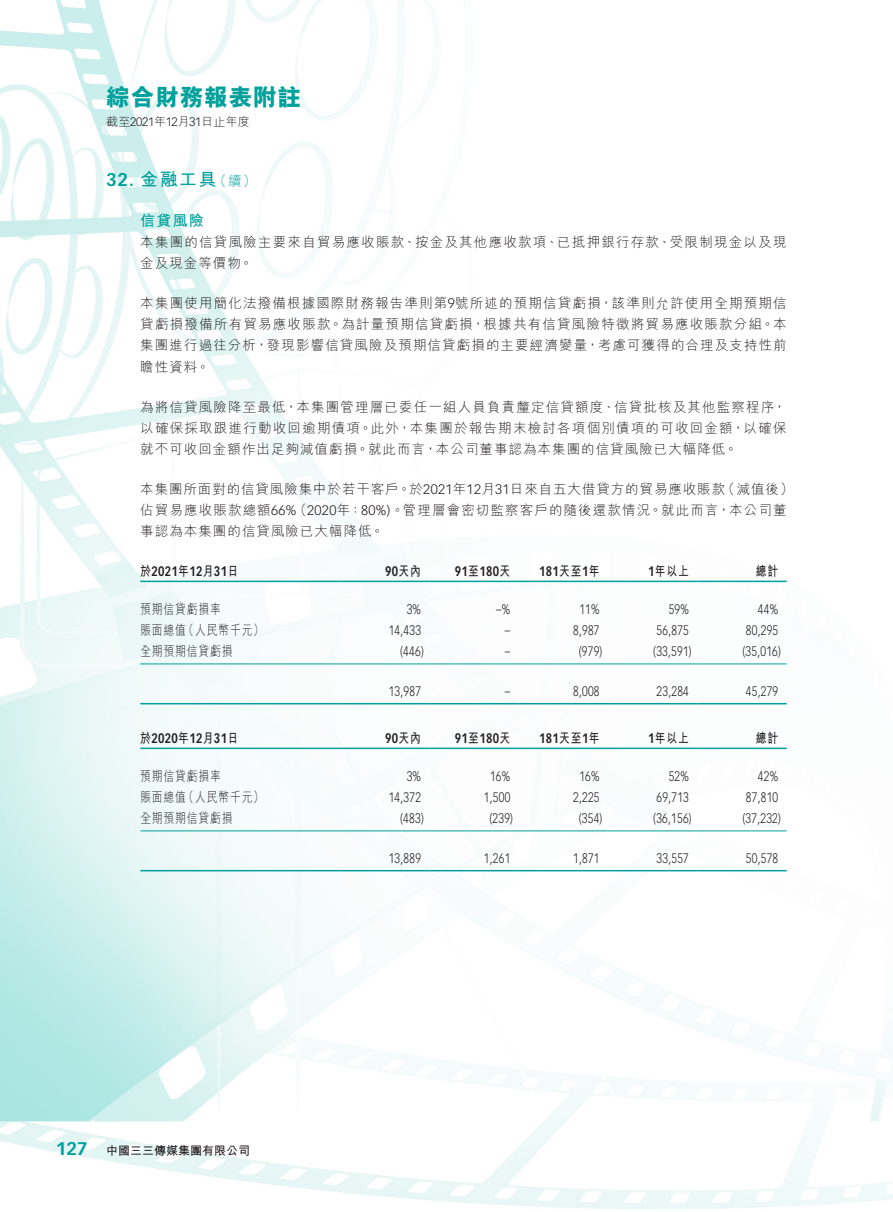
<style>
.page{position:relative;width:893px;height:1212px;background:#fff}
.page>*{position:absolute;margin:0;border:0;box-sizing:border-box;transform-origin:0 0}
.t1{font:800 24px "M Hei HK";letter-spacing:.02em;color:#00a19c}
.t2{font:700 18px "M Hei HK";color:#00a19c}
.t3{font:700 15px "M Hei HK";color:#00a19c}
.t4{font:300 13.5px/21px "M Hei HK";letter-spacing:.075em;color:#231f20}
.t5{font:300 13.5px "Vectora LT Std";letter-spacing:.025em;color:#231f20;scale:.8 1}
.t6{font:700 13.5px "Vectora LT Std";letter-spacing:.03em;color:#231f20;scale:.8 1}
.t7{font:300 13.5px "M Hei HK";letter-spacing:.075em;color:#231f20;scale:.8 1}
.t8{font:700 13.5px "M Hei HK";letter-spacing:.08em;color:#231f20;scale:.8 1}
.t9{font:300 12px "M Hei HK";letter-spacing:.025em;color:#231f20}
.t10{font:700 12px "M Hei HK";color:#231f20}
.s1{font-family:"Vectora LT Std"}
.s2{font-weight:300;font-size:13.5px}
.s3{font-family:"M Hei HK"}
.s4{font-family:"Vectora LT Std";font-size:18px;color:#00a19c}
</style>
<div class="page">
<img style="left:0;top:0;width:893px;height:1209px">
<hr style="left:140px;top:581px;width:200px;height:1px;background:#00a19c">
<hr style="left:340px;top:581px;width:89px;height:1px;background:#00a19c">
<hr style="left:429px;top:581px;width:90px;height:1px;background:#00a19c">
<hr style="left:519px;top:581px;width:89px;height:1px;background:#00a19c">
<hr style="left:608px;top:581px;width:89px;height:1px;background:#00a19c">
<hr style="left:697px;top:581px;width:90px;height:1px;background:#00a19c">
<hr style="left:140px;top:663px;width:200px;height:1px;background:#00a19c">
<hr style="left:340px;top:663px;width:89px;height:1px;background:#00a19c">
<hr style="left:429px;top:663px;width:90px;height:1px;background:#00a19c">
<hr style="left:519px;top:663px;width:89px;height:1px;background:#00a19c">
<hr style="left:608px;top:663px;width:89px;height:1px;background:#00a19c">
<hr style="left:697px;top:663px;width:90px;height:1px;background:#00a19c">
<hr style="left:140px;top:703px;width:200px;height:1px;background:#00a19c">
<hr style="left:340px;top:703px;width:89px;height:1px;background:#00a19c">
<hr style="left:429px;top:703px;width:90px;height:1px;background:#00a19c">
<hr style="left:519px;top:703px;width:89px;height:1px;background:#00a19c">
<hr style="left:608px;top:703px;width:89px;height:1px;background:#00a19c">
<hr style="left:697px;top:703px;width:90px;height:1px;background:#00a19c">
<hr style="left:140px;top:747px;width:200px;height:2px;background:#00a19c">
<hr style="left:340px;top:747px;width:89px;height:2px;background:#00a19c">
<hr style="left:429px;top:747px;width:90px;height:2px;background:#00a19c">
<hr style="left:519px;top:747px;width:89px;height:2px;background:#00a19c">
<hr style="left:608px;top:747px;width:89px;height:2px;background:#00a19c">
<hr style="left:697px;top:747px;width:90px;height:2px;background:#00a19c">
<hr style="left:140px;top:830px;width:200px;height:1px;background:#00a19c">
<hr style="left:340px;top:830px;width:89px;height:1px;background:#00a19c">
<hr style="left:429px;top:830px;width:90px;height:1px;background:#00a19c">
<hr style="left:519px;top:830px;width:89px;height:1px;background:#00a19c">
<hr style="left:608px;top:830px;width:89px;height:1px;background:#00a19c">
<hr style="left:697px;top:830px;width:90px;height:1px;background:#00a19c">
<hr style="left:140px;top:870px;width:200px;height:1px;background:#00a19c">
<hr style="left:340px;top:870px;width:89px;height:1px;background:#00a19c">
<hr style="left:429px;top:870px;width:90px;height:1px;background:#00a19c">
<hr style="left:519px;top:870px;width:89px;height:1px;background:#00a19c">
<hr style="left:608px;top:870px;width:89px;height:1px;background:#00a19c">
<hr style="left:697px;top:870px;width:90px;height:1px;background:#00a19c">
<h1 class="t1" style="left:106px;top:85px;width:197px">綜合財務報表附註</h1>
<p class="t9" style="left:106px;top:116px;width:145px">截至<span class="s1">2021</span>年<span class="s1">12</span>月<span class="s1">31</span>日止年度</p>
<h2 class="t2" style="left:106px;top:166px;width:152px"><span class="s1">32.</span> 金融工具<span class="s2">（續）</span></h2>
<p class="t3" style="left:140px;top:210px;width:65px">信貸風險</p>
<p class="t4" style="left:140px;top:232px;width:648px">本集團的信貸風險主要來自貿易應收賬款、按金及其他應收款項、已抵押銀行存款、受限制現金以及現金及現金等價物。</p>
<p class="t4" style="left:140px;top:293px;width:648px;text-align:justify">本集團使用簡化法撥備根據國際財務報告準則第<span class="s1">9</span>號所述的預期信貸虧損，該準則允許使用全期預期信貸虧損撥備所有貿易應收賬款。為計量預期信貸虧損，根據共有信貸風險特徵將貿易應收賬款分組。本集團進行過往分析，發現影響信貸風險及預期信貸虧損的主要經濟變量，考慮可獲得的合理及支持性前瞻性資料。</p>
<p class="t4" style="left:140px;top:396px;width:648px;text-align:justify">為將信貸風險降至最低，本集團管理層已委任一組人員負責釐定信貸額度、信貸批核及其他監察程序，以確保採取跟進行動收回逾期債項。此外，本集團於報告期末檢討各項個別債項的可收回金額，以確保就不可收回金額作出足夠減值虧損。就此而言，本公司董事認為本集團的信貸風險已大幅降低。</p>
<p class="t4" style="left:140px;top:478px;width:655px">本集團所面對的信貸風險集中於若干客戶。於<span class="s1">2021</span>年<span class="s1">12</span>月<span class="s1">31</span>日來自五大借貸方的貿易應收賬款（減值後）佔貿易應收賬款總額<span class="s1">66%</span>（<span class="s1">2020</span>年：<span class="s1">80%)</span>。管理層會密切監察客戶的隨後還款情況。就此而言，本公司董事認為本集團的信貸風險已大幅降低。</p>
<p class="t6" style="left:140px;top:563px;width:124px"><span class="s3">於</span>2021<span class="s3">年</span>12<span class="s3">月</span>31<span class="s3">日</span></p>
<p class="t6" style="left:385px;top:563px;width:46px">90<span class="s3">天內</span></p>
<p class="t6" style="left:455px;top:563px;width:71px">91<span class="s3">至</span>180<span class="s3">天</span></p>
<p class="t6" style="left:539px;top:563px;width:77px">181<span class="s3">天至</span>1<span class="s3">年</span></p>
<p class="t8" style="left:648px;top:561px;width:53px"><span class="s1">1</span>年以上</p>
<p class="t8" style="left:756px;top:561px;width:30px">總計</p>
<p class="t7" style="left:140px;top:602px;width:102px">預期信貸虧損率</p>
<p class="t5" style="left:407px;top:601px;width:19px">3%</p>
<p class="t5" style="left:496px;top:601px;width:19px">–%</p>
<p class="t5" style="left:579px;top:601px;width:27px">11%</p>
<p class="t5" style="left:669px;top:601px;width:27px">59%</p>
<p class="t5" style="left:758px;top:601px;width:27px">44%</p>
<p class="t7" style="left:140px;top:623px;width:156px">賬面總值（人民幣千元）</p>
<p class="t5" style="left:389px;top:623px;width:42px">14,433</p>
<p class="t5" style="left:505px;top:623px;width:8px">–</p>
<p class="t5" style="left:573px;top:623px;width:34px">8,987</p>
<p class="t5" style="left:657px;top:623px;width:42px">56,875</p>
<p class="t5" style="left:746px;top:623px;width:42px">80,295</p>
<p class="t7" style="left:140px;top:644px;width:117px">全期預期信貸虧損</p>
<p class="t5" style="left:400px;top:644px;width:31px">(446)</p>
<p class="t5" style="left:505px;top:644px;width:8px">–</p>
<p class="t5" style="left:579px;top:644px;width:31px">(979)</p>
<p class="t5" style="left:653px;top:644px;width:50px">(33,591)</p>
<p class="t5" style="left:742px;top:644px;width:50px">(35,016)</p>
<p class="t5" style="left:389px;top:684px;width:42px">13,987</p>
<p class="t5" style="left:505px;top:684px;width:8px">–</p>
<p class="t5" style="left:573px;top:684px;width:34px">8,008</p>
<p class="t5" style="left:657px;top:684px;width:42px">23,284</p>
<p class="t5" style="left:746px;top:684px;width:42px">45,279</p>
<p class="t6" style="left:140px;top:730px;width:124px"><span class="s3">於</span>2020<span class="s3">年</span>12<span class="s3">月</span>31<span class="s3">日</span></p>
<p class="t6" style="left:385px;top:730px;width:46px">90<span class="s3">天內</span></p>
<p class="t6" style="left:455px;top:730px;width:71px">91<span class="s3">至</span>180<span class="s3">天</span></p>
<p class="t6" style="left:539px;top:730px;width:77px">181<span class="s3">天至</span>1<span class="s3">年</span></p>
<p class="t8" style="left:648px;top:728px;width:53px"><span class="s1">1</span>年以上</p>
<p class="t8" style="left:756px;top:728px;width:30px">總計</p>
<p class="t7" style="left:140px;top:769px;width:102px">預期信貸虧損率</p>
<p class="t5" style="left:407px;top:768px;width:19px">3%</p>
<p class="t5" style="left:490px;top:768px;width:27px">16%</p>
<p class="t5" style="left:579px;top:768px;width:27px">16%</p>
<p class="t5" style="left:669px;top:768px;width:27px">52%</p>
<p class="t5" style="left:758px;top:768px;width:27px">42%</p>
<p class="t7" style="left:140px;top:790px;width:156px">賬面總值（人民幣千元）</p>
<p class="t5" style="left:389px;top:789px;width:42px">14,372</p>
<p class="t5" style="left:484px;top:789px;width:34px">1,500</p>
<p class="t5" style="left:573px;top:789px;width:34px">2,225</p>
<p class="t5" style="left:657px;top:789px;width:42px">69,713</p>
<p class="t5" style="left:746px;top:789px;width:42px">87,810</p>
<p class="t7" style="left:140px;top:811px;width:117px">全期預期信貸虧損</p>
<p class="t5" style="left:400px;top:810px;width:31px">(483)</p>
<p class="t5" style="left:489px;top:810px;width:31px">(239)</p>
<p class="t5" style="left:579px;top:810px;width:31px">(354)</p>
<p class="t5" style="left:653px;top:810px;width:50px">(36,156)</p>
<p class="t5" style="left:742px;top:810px;width:50px">(37,232)</p>
<p class="t5" style="left:389px;top:851px;width:42px">13,889</p>
<p class="t5" style="left:484px;top:851px;width:34px">1,261</p>
<p class="t5" style="left:573px;top:851px;width:34px">1,871</p>
<p class="t5" style="left:657px;top:851px;width:42px">33,557</p>
<p class="t5" style="left:746px;top:851px;width:42px">50,578</p>
<p class="t10" style="left:56px;top:1141px;width:196px"><span class="s4">127</span> 中國三三傳媒集團有限公司</p>
</div>
